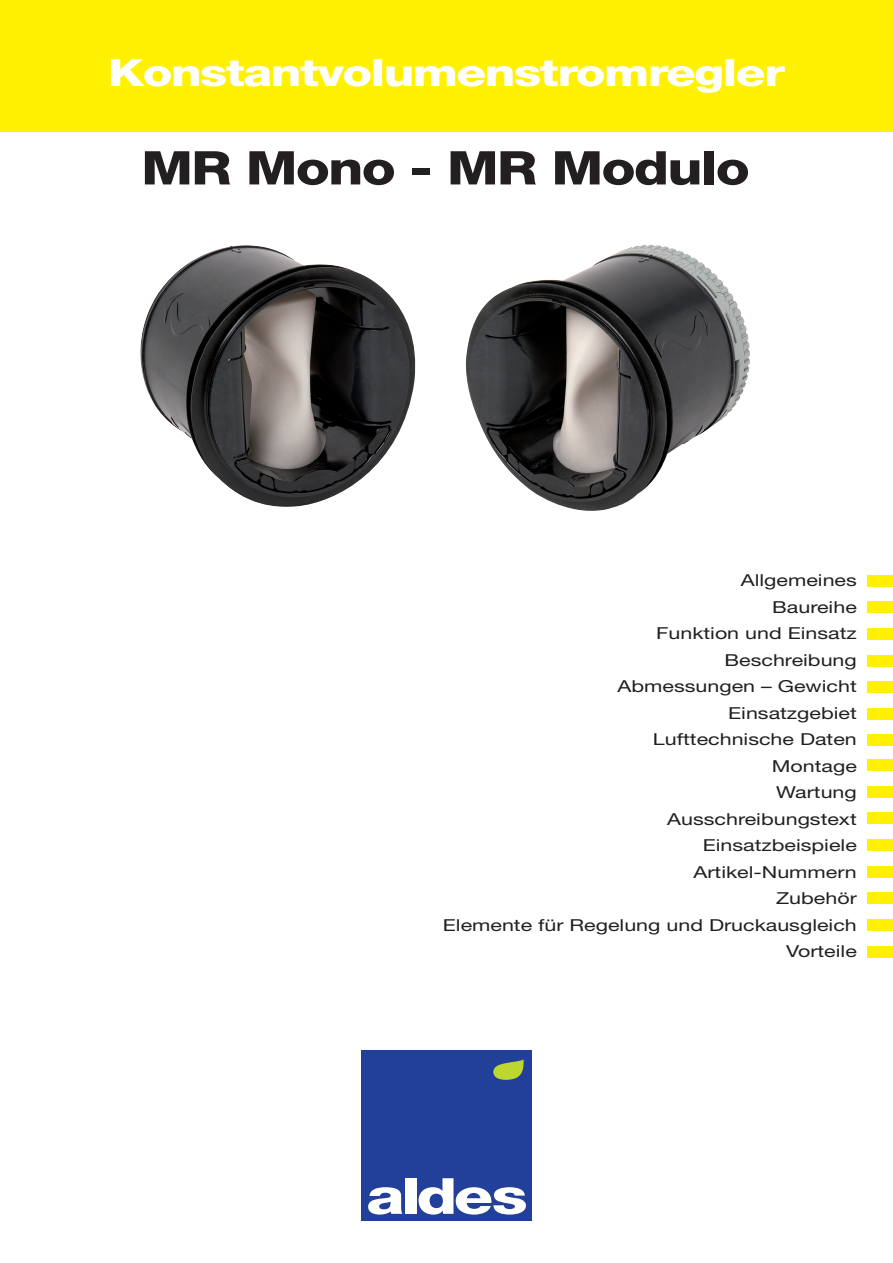
<style>
.page{position:relative;width:893px;height:1263px;background:#fff}
.page>*{position:absolute;margin:0;border:0;box-sizing:border-box;transform-origin:0 0}
.t1{font:800 46.5px "Helvetica Neue";letter-spacing:-.03em;color:#231f20;scale:1.2 1}
.t2{font:800 37.5px "Helvetica Neue";letter-spacing:-.03em;color:#fff;scale:1.3 1}
.t3{font:16.5px/26.5px "Helvetica Neue";color:#231f20;text-align:right;scale:1.3 1}
</style>
<div class="page">
<div style="left:0;top:0;width:893px;height:132px;background:#fff101"></div>
<div style="left:867px;top:628px;width:26px;height:12px;background:#fff101"></div>
<div style="left:867px;top:812px;width:26px;height:12px;background:#fff101"></div>
<div style="left:867px;top:655px;width:26px;height:11px;background:#fff101"></div>
<div style="left:867px;top:839px;width:26px;height:12px;background:#fff101"></div>
<div style="left:867px;top:681px;width:26px;height:12px;background:#fff101"></div>
<div style="left:867px;top:866px;width:26px;height:11px;background:#fff101"></div>
<div style="left:867px;top:919px;width:26px;height:12px;background:#fff101"></div>
<div style="left:867px;top:708px;width:26px;height:11px;background:#fff101"></div>
<div style="left:867px;top:892px;width:26px;height:12px;background:#fff101"></div>
<div style="left:867px;top:946px;width:26px;height:11px;background:#fff101"></div>
<div style="left:867px;top:734px;width:26px;height:12px;background:#fff101"></div>
<div style="left:361px;top:1050px;width:170px;height:170px;background:#223f99"></div>
<svg style="left:368px;top:1187px;width:34px;height:27px"></svg>
<div style="left:405px;top:1178px;width:11px;height:36px;background:#fff"></div>
<svg style="left:419px;top:1178px;width:107px;height:36px"></svg>
<svg style="left:493px;top:1059px;width:31px;height:21px"></svg>
<div style="left:867px;top:575px;width:26px;height:12px;background:#fff101"></div>
<div style="left:867px;top:759px;width:26px;height:12px;background:#fff101"></div>
<div style="left:867px;top:601px;width:26px;height:12px;background:#fff101"></div>
<div style="left:867px;top:786px;width:26px;height:12px;background:#fff101"></div>
<img style="left:140px;top:245px;width:276px;height:262px">
<img style="left:465px;top:245px;width:285px;height:266px">
<h2 class="t2" style="left:108px;top:50px;width:522px">Konstantvolumenstromregler</h2>
<h1 class="t1" style="left:141px;top:140px;width:509px">MR Mono - MR Modulo</h1>
<p class="t3" style="left:443px;top:567px;width:320px">Allgemeines<br>Baureihe<br>Funktion und Einsatz<br>Beschreibung<br>Abmessungen – Gewicht<br>Einsatzgebiet<br>Lufttechnische Daten<br>Montage<br>Wartung<br>Ausschreibungstext<br>Einsatzbeispiele<br>Artikel-Nummern<br>Zubehör<br>Elemente für Regelung und Druckausgleich<br>Vorteile</p>
</div>
